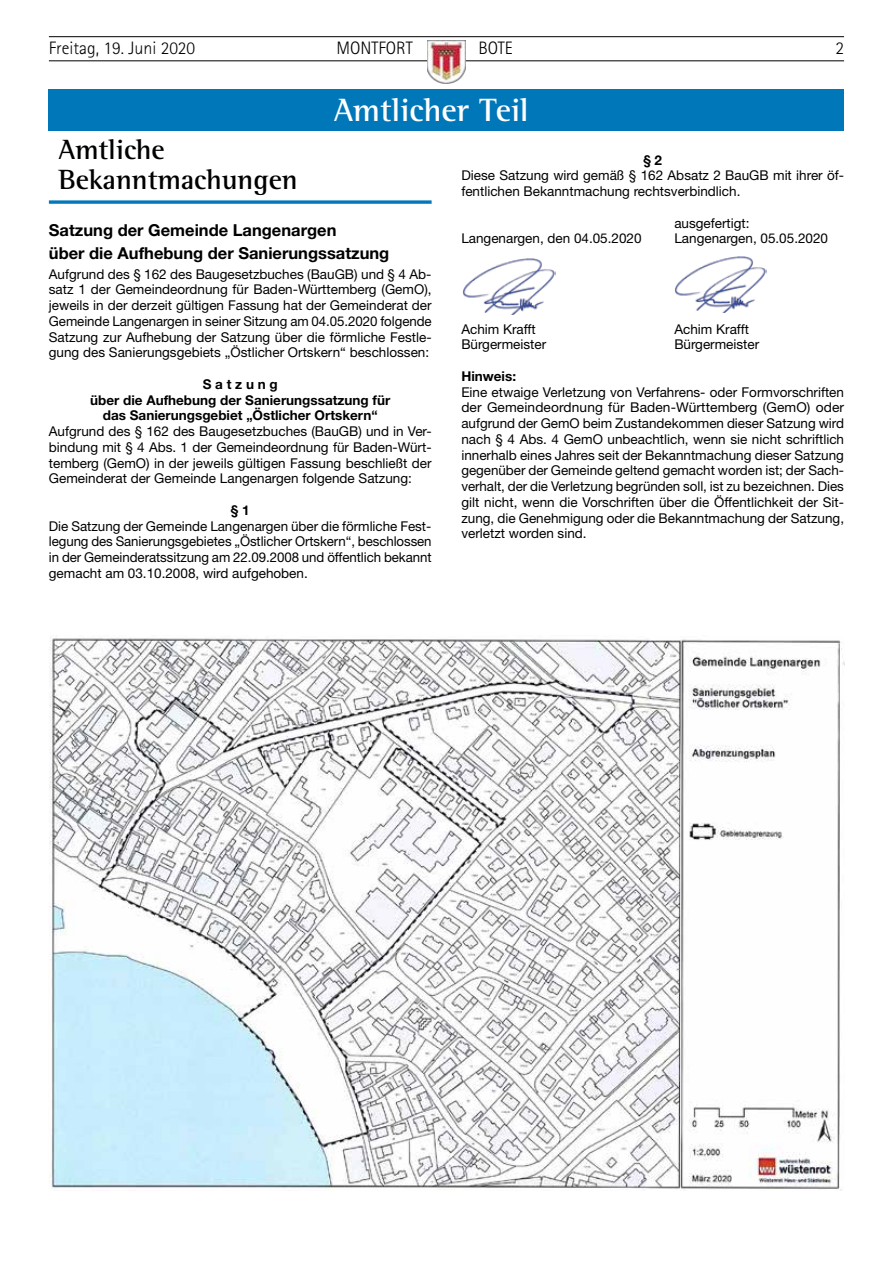
<style>
.page{position:relative;width:893px;height:1263px;background:#fff}
.page>*{position:absolute;margin:0;border:0;box-sizing:border-box;transform-origin:0 0}
.t1{font:700 33px "Rotis Semi Serif Std";color:#fff}
.t2{font:700 28.5px/30px "Rotis Semi Serif Std";color:#000}
.t3{font:300 18px "Rotis Sans Serif Std";color:#000}
.t4{font:700 16.5px/23px "Helvetica Neue LT Std";color:#000}
.t5{font:13.5px/15.8px "Helvetica Neue LT Std";color:#000;text-align:justify}
.t6{font:700 13.5px/15.8px "Helvetica Neue LT Std";color:#000;text-align:center}
</style>
<div class="page">
<hr style="left:49px;top:36px;width:795px;height:1px;background:#000">
<hr style="left:49px;top:60px;width:795px;height:1px;background:#000">
<img style="left:427px;top:40px;width:39px;height:43px">
<div style="left:49px;top:89px;width:795px;height:42px;background:#0077b9"></div>
<img style="left:49px;top:637px;width:795px;height:554px">
<svg style="left:49px;top:200px;width:383px;height:4px"></svg>
<img style="left:463px;top:258px;width:92px;height:57px">
<img style="left:674px;top:256px;width:93px;height:56px">
<h3 class="t3" style="left:49px;top:38px;width:148px">Freitag, 19. Juni 2020</h3>
<h3 class="t3" style="left:336px;top:38px;width:78px">MONTFORT</h3>
<h3 class="t3" style="left:479px;top:38px;width:36px">BOTE</h3>
<h3 class="t3" style="left:835px;top:38px;width:10px">2</h3>
<h1 class="t1" style="left:334px;top:90px;width:197px">Amtlicher Teil</h1>
<h2 class="t2" style="left:58px;top:134px;width:241px">Amtliche<br>Bekanntmachungen</h2>
<p class="t4" style="left:49px;top:218px;width:342px">Satzung der Gemeinde Langenargen<br>über die Aufhebung der Sanierungssatzung</p>
<p class="t5" style="left:49px;top:266px;width:384px">Aufgrund des § 162 des Baugesetzbuches (BauGB) und § 4 Ab&shy;satz 1 der Gemeindeordnung für Baden-Württemberg (GemO), jeweils in der derzeit gültigen Fassung hat der Gemeinderat der Gemeinde Langenargen in seiner Sitzung am 04.05.2020 folgende Satzung zur Aufhebung der Satzung über die förmliche Festle&shy;gung des Sanierungsgebiets „Östlicher Ortskern“ beschlossen:</p>
<p class="t6" style="left:90px;top:376px;width:302px">S a t z u n g<br>über die Aufhebung der Sanierungssatzung für das Sanierungsgebiet „Östlicher Ortskern“</p>
<p class="t5" style="left:49px;top:423px;width:384px">Aufgrund des § 162 des Baugesetzbuches (BauGB) und in Ver&shy;bindung mit § 4 Abs. 1 der Gemeindeordnung für Baden-Würt&shy;temberg (GemO) in der jeweils gültigen Fassung beschließt der Gemeinderat der Gemeinde Langenargen folgende Satzung:</p>
<p class="t6" style="left:231px;top:502px;width:20px">§ 1</p>
<p class="t5" style="left:49px;top:518px;width:384px">Die Satzung der Gemeinde Langenargen über die förmliche Fest&shy;legung des Sanierungsgebietes „Östlicher Ortskern“, beschlossen in der Gemeinderatssitzung am 22.09.2008 und öffentlich bekannt gemacht am 03.10.2008, wird aufgehoben.</p>
<p class="t6" style="left:643px;top:152px;width:20px">§ 2</p>
<p class="t5" style="left:461px;top:168px;width:384px">Diese Satzung wird gemäß § 162 Absatz 2 BauGB mit ihrer öf&shy;fentlichen Bekanntmachung rechtsverbindlich.</p>
<p class="t5" style="left:674px;top:215px;width:77px">ausgefertigt:</p>
<p class="t5" style="left:461px;top:231px;width:182px">Langenargen, den 04.05.2020</p>
<p class="t5" style="left:674px;top:231px;width:155px">Langenargen, 05.05.2020</p>
<p class="t5" style="left:461px;top:321px;width:76px">Achim Krafft</p>
<p class="t5" style="left:674px;top:321px;width:76px">Achim Krafft</p>
<p class="t5" style="left:461px;top:336px;width:86px">Bürgermeister</p>
<p class="t5" style="left:674px;top:336px;width:86px">Bürgermeister</p>
<p class="t6" style="left:461px;top:368px;width:56px">Hinweis:</p>
<p class="t5" style="left:461px;top:384px;width:384px">Eine etwaige Verletzung von Verfahrens- oder Formvorschriften der Gemeindeordnung für Baden-Württemberg (GemO) oder aufgrund der GemO beim Zustandekommen dieser Satzung wird nach § 4 Abs. 4 GemO unbeachtlich, wenn sie nicht schriftlich innerhalb eines Jahres seit der Bekanntmachung dieser Satzung gegenüber der Gemeinde geltend gemacht worden ist; der Sach&shy;verhalt, der die Verletzung begründen soll, ist zu bezeichnen. Dies gilt nicht, wenn die Vorschriften über die Öffentlichkeit der Sit&shy;zung, die Genehmigung oder die Bekanntmachung der Satzung, verletzt worden sind.</p>
</div>
